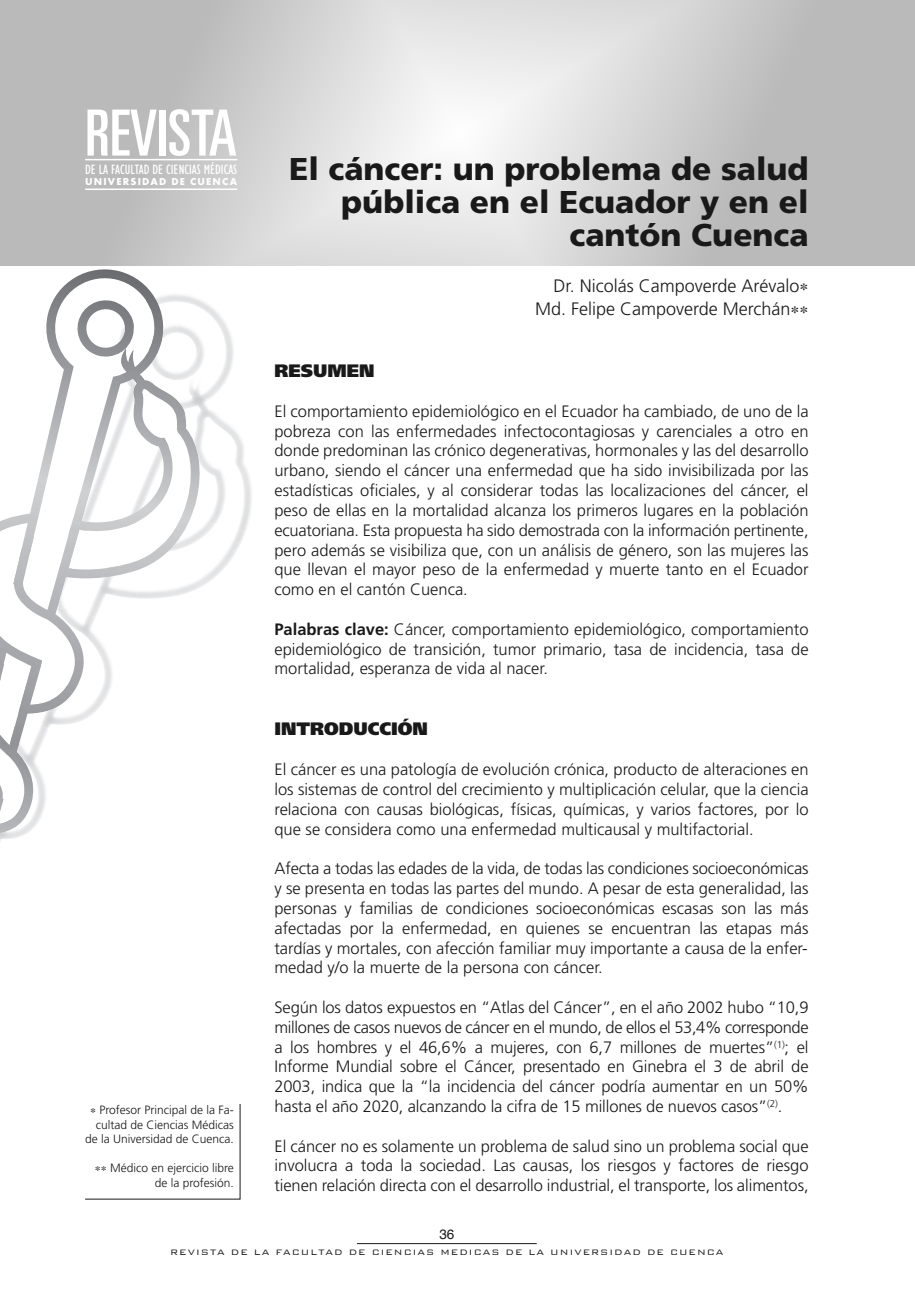
<style>
.page{position:relative;width:915px;height:1306px;background:#fff}
.page>*{position:absolute;margin:0;border:0;box-sizing:border-box;transform-origin:0 0}
.t1{font:ultra-condensed 63.75px "Univers";color:#fff}
.t2{font:900 31.5px/33px "Frutiger";color:#191919;text-align:right}
.t3{font:300 18px/22.5px "Frutiger";color:#191919;text-align:right}
.t4{font:900 18px "Frutiger";color:#191919}
.t5{font:300 16.5px/19.8px "Frutiger";color:#191919;text-align:justify}
.t6{font:condensed 13.95px "Gill Sans";color:#fff}
.t7{font:13.5px "Helvetica";color:#191919}
.t8{font:300 12px/14.7px "Frutiger";color:#191919;text-align:right}
.t9{font:300 10.5px "Bank Gothic";letter-spacing:.1em;color:#191919}
.t10{font:700 10.5px "Futura T";letter-spacing:.115em;color:#fff}
.s1{font-weight:700}
</style>
<div class="page">
<svg style="left:0;top:0;width:914px;height:265px;background:#cecece"></svg>
<hr style="left:85px;top:159px;width:152px;height:1px;background:#fff">
<hr style="left:85px;top:188px;width:152px;height:2px;background:#fff">
<svg style="left:85px;top:1104px;width:156px;height:95px"></svg>
<img style="left:0;top:263px;width:203px;height:578px">
<img style="left:121px;top:355px;width:30px;height:26px">
<img style="left:122px;top:361px;width:70px;height:30px">
<img style="left:189px;top:384px;width:30px;height:15px">
<img style="left:159px;top:417px;width:22px;height:43px">
<img style="left:91px;top:472px;width:61px;height:34px">
<img style="left:184px;top:410px;width:15px;height:52px">
<img style="left:206px;top:501px;width:45px;height:31px">
<img style="left:13px;top:542px;width:13px;height:46px">
<img style="left:15px;top:559px;width:56px;height:48px">
<img style="left:57px;top:594px;width:44px;height:23px">
<img style="left:153px;top:540px;width:25px;height:12px">
<img style="left:135px;top:588px;width:53px;height:11px">
<img style="left:0;top:692px;width:52px;height:19px">
<img style="left:40px;top:710px;width:45px;height:18px">
<img style="left:0;top:808px;width:11px;height:14px">
<img style="left:0;top:822px;width:34px;height:17px">
<hr style="left:357px;top:1243px;width:179px;height:1px;background:#191919">
<h1 class="t1" style="left:85px;top:109px;width:153px">REVISTA</h1>
<p class="t6" style="left:85px;top:163px;width:153px">DE LA FACULTAD DE CIENCIAS MÉDICAS</p>
<p class="t10" style="left:85px;top:175px;width:153px">UNIVERSIDAD DE CUENCA</p>
<p class="t8" style="left:85px;top:1103px;width:150px">∗ Profesor Principal de la Fa&shy;cultad de Ciencias Médicas de la Universidad de Cuenca.</p>
<p class="t8" style="left:95px;top:1161px;width:140px">∗∗ Médico en ejercicio libre de la profesión.</p>
<h2 class="t2" style="left:289px;top:155px;width:520px">El cáncer: un problema de salud pública en el Ecuador y en el cantón Cuenca</h2>
<p class="t3" style="left:535px;top:276px;width:275px">Dr. Nicolás Campoverde Arévalo∗<br>Md. Felipe Campoverde Merchán∗∗</p>
<p class="t4" style="left:274px;top:363px;width:101px">RESUMEN</p>
<p class="t5" style="left:274px;top:402px;width:535px">El comportamiento epidemiológico en el Ecuador ha cambiado, de uno de la pobreza con las enfermedades infectocontagiosas y carenciales a otro en donde predominan las crónico degenerativas, hormonales y las del desarrollo urbano, siendo el cáncer una enfermedad que ha sido invisibilizada por las estadísticas oficiales, y al considerar todas las localizaciones del cáncer, el peso de ellas en la mortalidad alcanza los primeros lugares en la población ecuatoriana. Esta propuesta ha sido demostrada con la información pertinente, pero además se visibiliza que, con un análisis de género, son las mujeres las que llevan el mayor peso de la enfermedad y muerte tanto en el Ecuador como en el cantón Cuenca.</p>
<p class="t5" style="left:274px;top:620px;width:535px"><span class="s1">Palabras clave:</span> Cáncer, comportamiento epidemiológico, comportamiento epidemiológico de transición, tumor primario, tasa de incidencia, tasa de mortalidad, esperanza de vida al nacer.</p>
<p class="t4" style="left:274px;top:721px;width:155px">INTRODUCCIÓN</p>
<p class="t5" style="left:274px;top:760px;width:535px">El cáncer es una patología de evolución crónica, producto de alteraciones en los sistemas de control del crecimiento y multiplicación celular, que la ciencia relaciona con causas biológicas, físicas, químicas, y varios factores, por lo que se considera como una enfermedad multicausal y multifactorial.</p>
<p class="t5" style="left:274px;top:859px;width:535px">Afecta a todas las edades de la vida, de todas las condiciones socioeconómicas y se presenta en todas las partes del mundo. A pesar de esta generalidad, las personas y familias de condiciones socioeconómicas escasas son las más afectadas por la enfermedad, en quienes se encuentran las etapas más tardías y mortales, con afección familiar muy importante a causa de la enfer&shy;medad y/o la muerte de la persona con cáncer.</p>
<p class="t5" style="left:274px;top:998px;width:535px">Según los datos expuestos en “Atlas del Cáncer”, en el año 2002 hubo “10,9 millones de casos nuevos de cáncer en el mundo, de ellos el 53,4% corresponde a los hombres y el 46,6% a mujeres, con 6,7 millones de muertes”<sup>(1)</sup>; el Informe Mundial sobre el Cáncer, presentado en Ginebra el 3 de abril de 2003, indica que la “la incidencia del cáncer podría aumentar en un 50% hasta el año 2020, alcanzando la cifra de 15 millones de nuevos casos”<sup>(2)</sup>.</p>
<p class="t5" style="left:274px;top:1137px;width:535px">El cáncer no es solamente un problema de salud sino un problema social que involucra a toda la sociedad. Las causas, los riesgos y factores de riesgo tienen relación directa con el desarrollo industrial, el transporte, los alimentos,</p>
<p class="t7" style="left:439px;top:1228px;width:17px">36</p>
<p class="t9" style="left:170px;top:1246px;width:554px">REVISTA DE LA FACULTAD DE CIENCIAS MEDICAS DE LA UNIVERSIDAD DE CUENCA</p>
</div>
